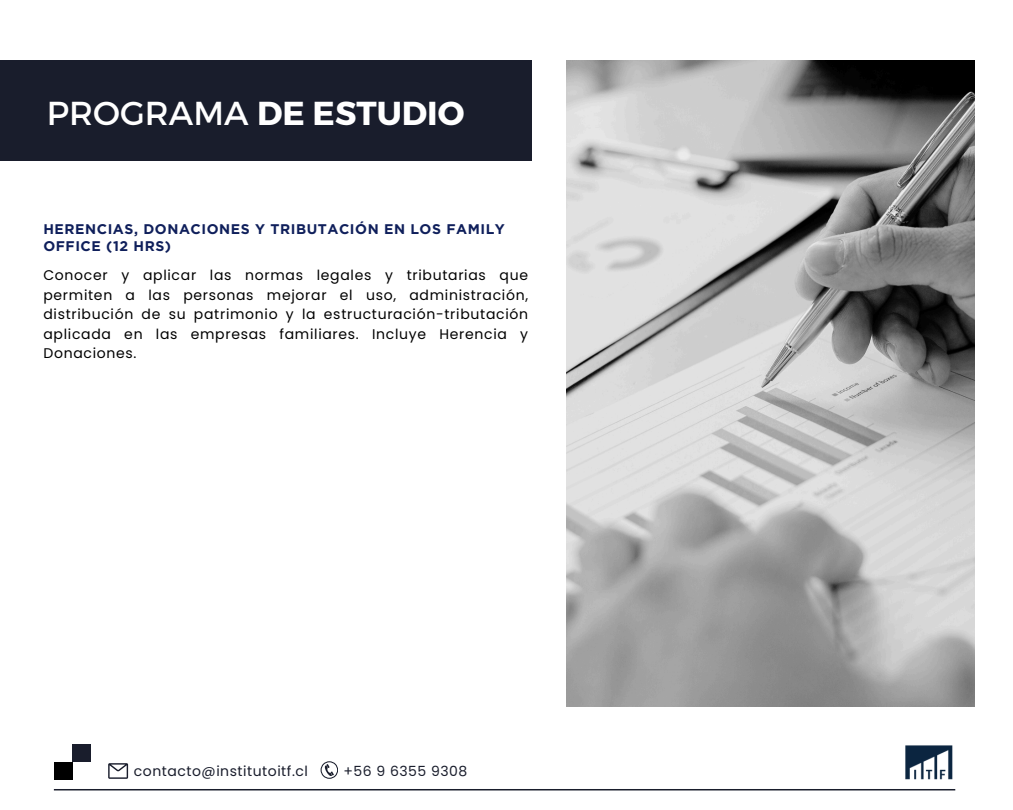
<style>
.page{position:relative;width:1013px;height:810px;background:#fff}
.page>*{position:absolute;margin:0;border:0;box-sizing:border-box;transform-origin:0 0}
.t1{font:700 33.2px "Montserrat";color:#fff}
.t2{font:14px/19.5px "Poppins";letter-spacing:.05em;color:#000;text-align:justify}
.t3{font:700 14px/16.5px "Gotham";letter-spacing:.04em;color:#0f1f5b}
.t4{font:14px "Poppins";letter-spacing:.035em;color:#191d2c}
.s1{font-weight:400}
</style>
<div class="page">
<img style="left:567px;top:61px;width:407px;height:645px">
<div style="left:0;top:61px;width:531px;height:100px;background:#191d2c"></div>
<div style="left:72px;top:745px;width:18px;height:17px;background:#191d2c"></div>
<hr style="left:54px;top:789px;width:901px;height:1px;background:#191d2c">
<svg style="left:108px;top:763px;width:20px;height:16px"></svg>
<svg style="left:320px;top:761px;width:18px;height:18px"></svg>
<img style="left:905px;top:745px;width:48px;height:35px">
<div style="left:54px;top:762px;width:18px;height:18px;background:#000"></div>
<h1 class="t1" style="left:47px;top:91px;width:419px"><span class="s1">PROGRAMA</span> DE ESTUDIO</h1>
<p class="t3" style="left:43px;top:221px;width:463px">HERENCIAS, DONACIONES Y TRIBUTACIÓN EN LOS FAMILY<br>OFFICE (12 HRS)</p>
<p class="t2" style="left:43px;top:265px;width:486px">Conocer y aplicar las normas legales y tributarias que permiten a las personas mejorar el uso, administración, distribución de su patrimonio y la estructuración-tributación aplicada en las empresas familiares. Incluye Herencia y Donaciones.</p>
<h2 class="t4" style="left:134px;top:761px;width:175px">contacto@institutoitf.cl</h2>
<p class="t4" style="left:343px;top:762px;width:125px">+56 9 6355 9308</p>
</div>
